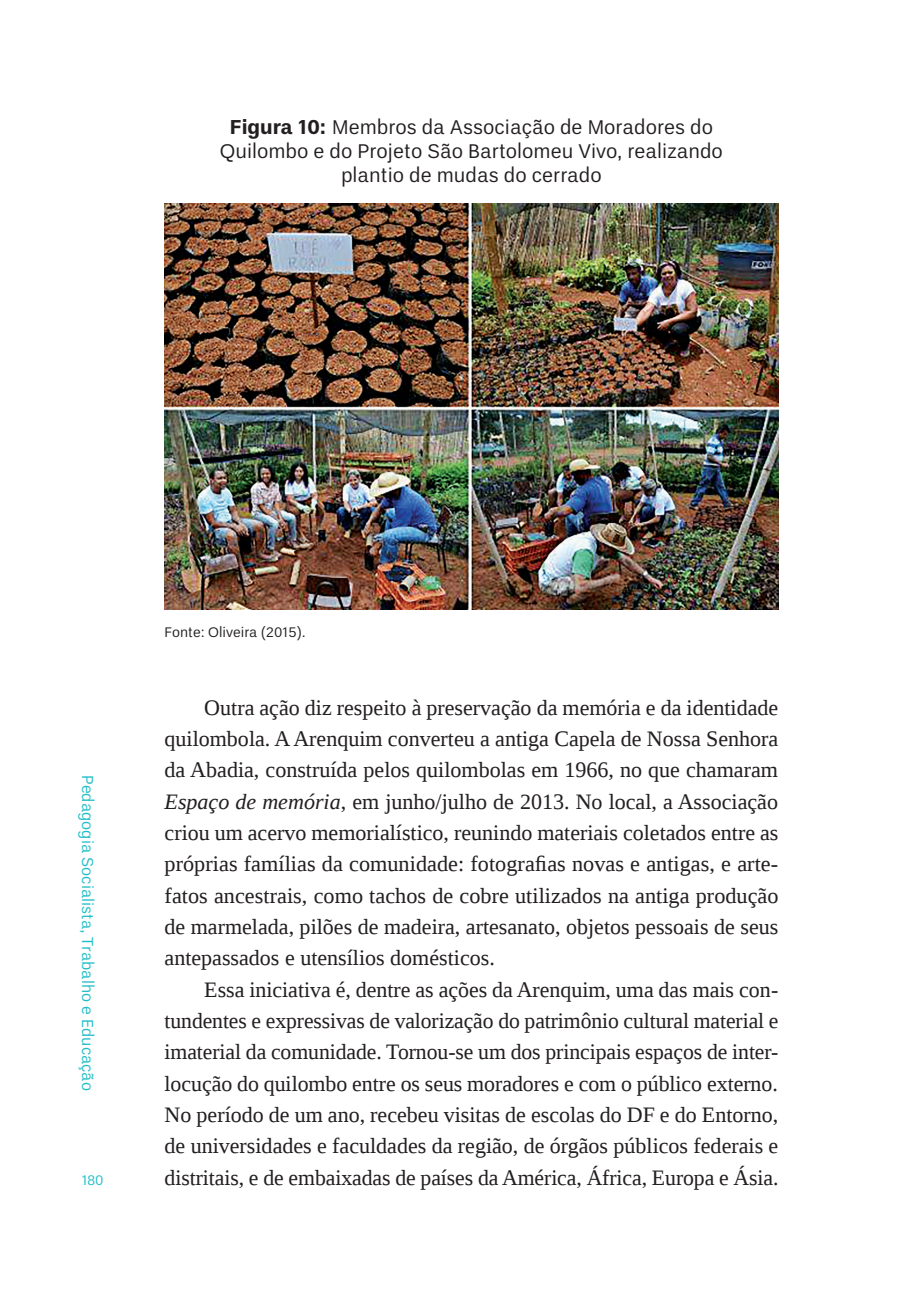
<style>
.page{position:relative;width:908px;height:1304px;background:#fff}
.page>*{position:absolute;margin:0;border:0;box-sizing:border-box;transform-origin:0 0}
.t1{font:22px/31.4px "Liberation Serif";color:#231f20;text-align:justify}
.t2{font:20px/24px "Un B Pro";color:#231f20;text-align:center}
.t3{font:16px "Un B Pro";color:#21bdc7}
.t4{font:14px "Un B Pro";color:#231f20}
.t5{font:14px "Un B Pro";color:#21bdc7}
.s1{font-weight:700}
.s2{font-style:italic}
</style>
<div class="page">
<img style="left:164px;top:203px;width:614px;height:406px">
<p class="t2" style="left:220px;top:115px;width:504px"><span class="s1">Figura 10:</span> Membros da Associação de Moradores do<br>Quilombo e do Projeto São Bartolomeu Vivo, realizando plantio de mudas do cerrado</p>
<p class="t3" style="left:97px;top:775px;width:317px;rotate:90deg">Pedagogia Socialista, Trabalho e Educação</p>
<p class="t5" style="left:82px;top:1172px;width:23px">180</p>
<p class="t4" style="left:164px;top:624px;width:143px">Fonte: Oliveira (2015).</p>
<p class="t1" style="left:164px;top:691px;width:615px;text-indent:40px">Outra ação diz respeito à preservação da memória e da identidade quilombola. A Arenquim converteu a antiga Capela de Nossa Senhora da Abadia, construída pelos quilombolas em 1966, no que chamaram <span class="s2">Espaço de memória</span>, em junho/julho de 2013. No local, a Associação criou um acervo memorialístico, reunindo materiais coletados entre as próprias famílias da comunidade: fotografias novas e antigas, e arte&shy;fatos ancestrais, como tachos de cobre utilizados na antiga produção de marmelada, pilões de madeira, artesanato, objetos pessoais de seus antepassados e utensílios domésticos.</p>
<p class="t1" style="left:164px;top:973px;width:615px;text-indent:40px">Essa iniciativa é, dentre as ações da Arenquim, uma das mais con&shy;tundentes e expressivas de valorização do patrimônio cultural material e imaterial da comunidade. Tornou-se um dos principais espaços de inter&shy;locução do quilombo entre os seus moradores e com o público externo.<br>No período de um ano, recebeu visitas de escolas do DF e do Entorno, de universidades e faculdades da região, de órgãos públicos federais e distritais, e de embaixadas de países da América, África, Europa e Ásia.</p>
</div>
